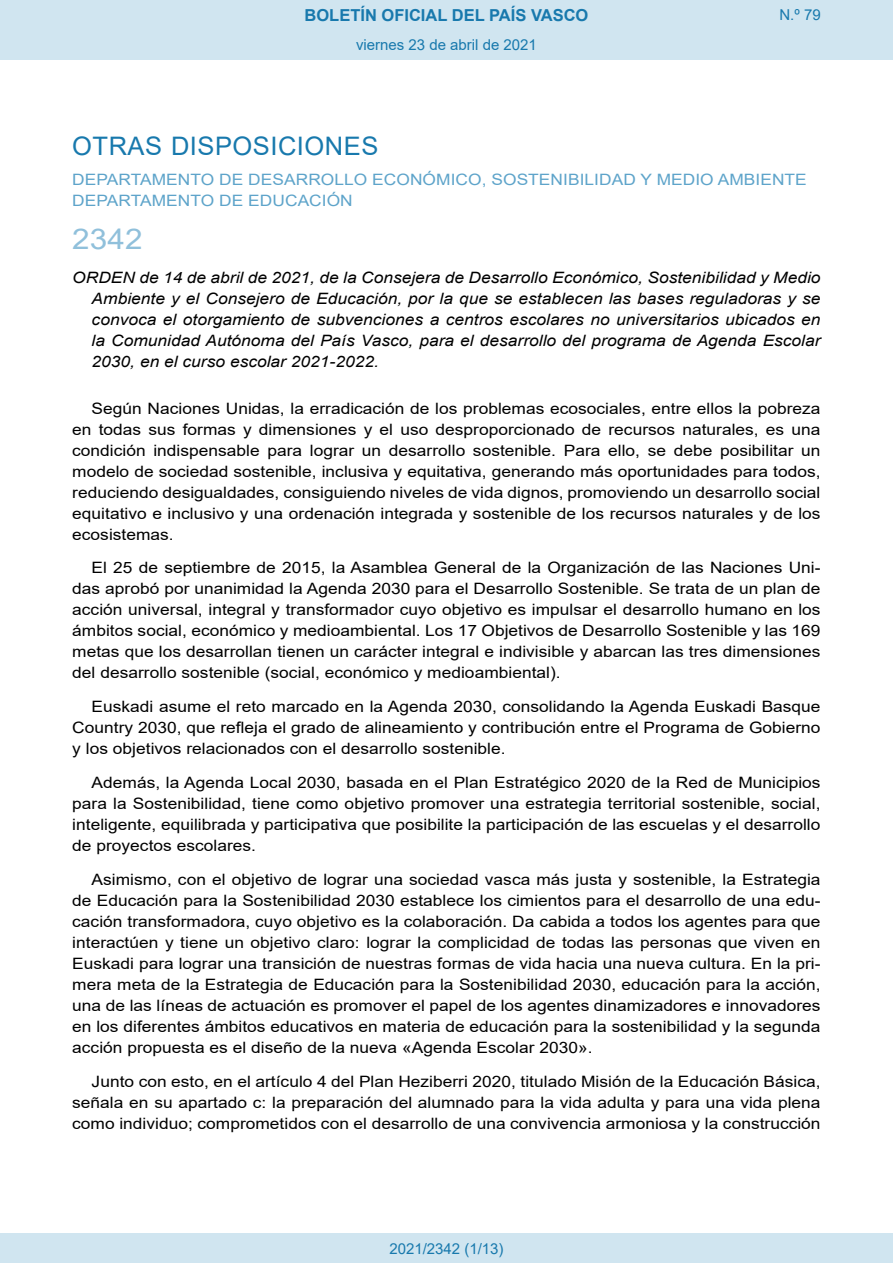
<style>
.page{position:relative;width:893px;height:1263px;background:#fff}
.page>*{position:absolute;margin:0;border:0;box-sizing:border-box;transform-origin:0 0}
.BOPVOrden{font:28.5px "Arial";color:#90c0db;scale:1.11 1}
.BOPVSeccion{font:25.5px "Arial";letter-spacing:.02em;color:#1879ad}
.t1{font:700 16.5px "Arial";color:#1879ad}
.BOPVDetalle{font:15.6px/21px "Arial";color:#000;text-align:justify;scale:1.11 1}
.BOPVTitulo{font:italic 15.6px/21px "Arial";color:#000;text-align:justify;scale:1.11 1}
.BOPVOrganismo{font:15.6px "Arial";letter-spacing:.005em;color:#5ea4ca;scale:1.11 1}
.Paginacion_Centro{font:15px "Arial";color:#1879ad}
</style>
<div class="page">
<div style="left:0;top:0;width:893px;height:60px;background:#d0e5f0"></div>
<div style="left:0;top:1233px;width:893px;height:30px;background:#d0e5f0"></div>
<p class="t1" style="left:305px;top:3px;width:285px">BOLETÍN OFICIAL DEL PAÍS VASCO</p>
<p class="Paginacion_Centro" style="left:356px;top:35px;width:182px">viernes 23 de abril de 2021</p>
<p class="Paginacion_Centro" style="left:779px;top:5px;width:43px">N.º 79</p>
<p class="BOPVSeccion" style="left:72px;top:128px;width:308px">OTRAS DISPOSICIONES</p>
<p class="BOPVOrganismo" style="left:72px;top:169px;width:663px">DEPARTAMENTO DE DESARROLLO ECONÓMICO, SOSTENIBILIDAD Y MEDIO AMBIENTE</p>
<p class="BOPVOrganismo" style="left:72px;top:190px;width:254px">DEPARTAMENTO DE EDUCACIÓN</p>
<p class="BOPVOrden" style="left:72px;top:220px;width:65px">2342</p>
<p class="BOPVTitulo" style="left:92px;top:267px;width:658px;text-indent:-19px">ORDEN de 14 de abril de 2021, de la Consejera de Desarrollo Económico, Sostenibilidad y Medio Ambiente y el Consejero de Educación, por la que se establecen las bases reguladoras y se convoca el otorgamiento de subvenciones a centros escolares no universitarios ubicados en la Comunidad Autónoma del País Vasco, para el desarrollo del programa de Agenda Escolar 2030, en el curso escolar 2021-2022.</p>
<p class="BOPVDetalle" style="left:72px;top:398px;width:676px;text-indent:19px">Según Naciones Unidas, la erradicación de los problemas ecosociales, entre ellos la pobreza en todas sus formas y dimensiones y el uso desproporcionado de recursos naturales, es una condición indispensable para lograr un desarrollo sostenible. Para ello, se debe posibilitar un modelo de sociedad sostenible, inclusiva y equitativa, generando más oportunidades para todos, reduciendo desigualdades, consiguiendo niveles de vida dignos, promoviendo un desarrollo social equitativo e inclusivo y una ordenación integrada y sostenible de los recursos naturales y de los ecosistemas.</p>
<p class="BOPVDetalle" style="left:72px;top:557px;width:676px;text-indent:19px">El 25 de septiembre de 2015, la Asamblea General de la Organización de las Naciones Uni&shy;das aprobó por unanimidad la Agenda 2030 para el Desarrollo Sostenible. Se trata de un plan de acción universal, integral y transformador cuyo objetivo es impulsar el desarrollo humano en los ámbitos social, económico y medioambiental. Los 17 Objetivos de Desarrollo Sostenible y las 169 metas que los desarrollan tienen un carácter integral e indivisible y abarcan las tres dimensiones del desarrollo sostenible (social, económico y medioambiental).</p>
<p class="BOPVDetalle" style="left:72px;top:696px;width:676px;text-indent:19px">Euskadi asume el reto marcado en la Agenda 2030, consolidando la Agenda Euskadi Basque Country 2030, que refleja el grado de alineamiento y contribución entre el Programa de Gobierno y los objetivos relacionados con el desarrollo sostenible.</p>
<p class="BOPVDetalle" style="left:72px;top:772px;width:676px;text-indent:19px">Además, la Agenda Local 2030, basada en el Plan Estratégico 2020 de la Red de Municipios para la Sostenibilidad, tiene como objetivo promover una estrategia territorial sostenible, social, inteligente, equilibrada y participativa que posibilite la participación de las escuelas y el desarrollo de proyectos escolares.</p>
<p class="BOPVDetalle" style="left:72px;top:869px;width:676px;text-indent:19px">Asimismo, con el objetivo de lograr una sociedad vasca más justa y sostenible, la Estrategia de Educación para la Sostenibilidad 2030 establece los cimientos para el desarrollo de una edu&shy;cación transformadora, cuyo objetivo es la colaboración. Da cabida a todos los agentes para que interactúen y tiene un objetivo claro: lograr la complicidad de todas las personas que viven en Euskadi para lograr una transición de nuestras formas de vida hacia una nueva cultura. En la pri&shy;mera meta de la Estrategia de Educación para la Sostenibilidad 2030, educación para la acción, una de las líneas de actuación es promover el papel de los agentes dinamizadores e innovadores en los diferentes ámbitos educativos en materia de educación para la sostenibilidad y la segunda acción propuesta es el diseño de la nueva «Agenda Escolar 2030».</p>
<p class="BOPVDetalle" style="left:72px;top:1070px;width:676px;text-indent:19px">Junto con esto, en el artículo 4 del Plan Heziberri 2020, titulado Misión de la Educación Básica, señala en su apartado c: la preparación del alumnado para la vida adulta y para una vida plena como individuo; comprometidos con el desarrollo de una convivencia armoniosa y la construcción</p>
<p class="Paginacion_Centro" style="left:389px;top:1238px;width:116px">2021/2342 (1/13)</p>
</div>
